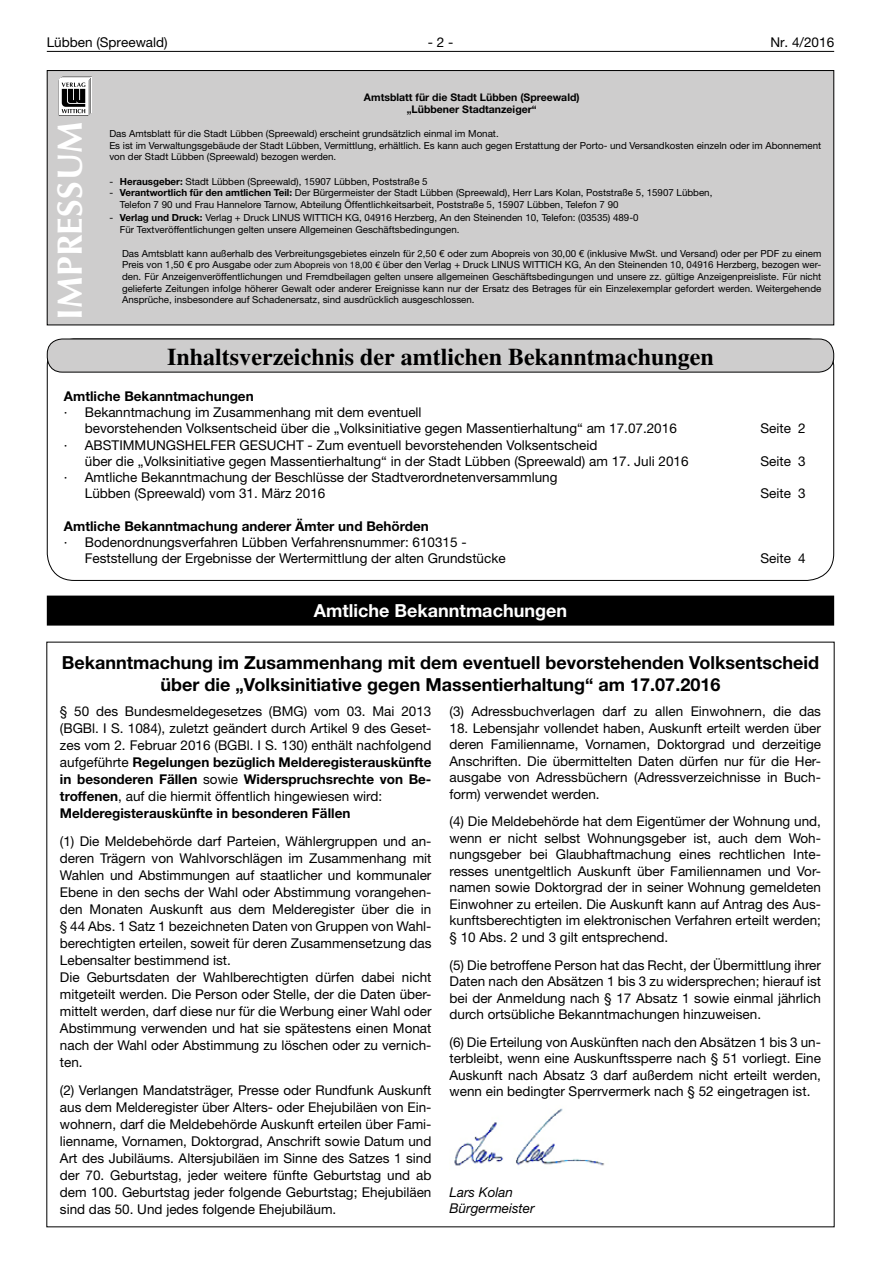
<style>
.page{position:relative;width:881px;height:1263px;background:#fff}
.page>*{position:absolute;margin:0;border:0;box-sizing:border-box;transform-origin:0 0}
.t1{font:700 35.25px "Optima LT";letter-spacing:.01em;color:#fff}
.t2{font:700 24px "Times LT";color:#000}
.t3{font:700 18px/21.9px "Helvetica Neue LT";color:#000;text-align:center}
.t4{font:700 18px "Helvetica Neue LT";color:#fff}
.t5{font:13.5px/17px "Helvetica Neue LT";color:#000}
.t6{font:700 13.5px "Helvetica Neue LT";color:#000}
.t7{font:italic 13.5px/16.5px "Helvetica Neue LT";color:#000}
.t8{font:700 10.5px/12.6px "Helvetica Neue LT";color:#000;text-align:center}
.t9{font:9.75px/11.7px "Helvetica Neue LT";color:#000}
.s1{font-weight:700}
.s2{font-size:9px}
</style>
<div class="page">
<hr style="left:47px;top:51px;width:786px;height:1px;background:#000">
<div style="left:47px;top:339px;width:786px;height:33px;background:#cecdcd;border-radius:15px"></div>
<div style="left:47px;top:339px;width:786px;height:34px;border:1px solid #000;border-radius:15px"></div>
<div style="left:47px;top:595px;width:786px;height:30px;background:#969696"></div>
<div style="left:47px;top:596px;width:786px;height:30px;background:#000"></div>
<div style="left:47px;top:71px;width:786px;height:254px;background:#cecdcd"></div>
<div style="left:47px;top:70px;width:786px;height:255px;border:1px solid #000"></div>
<svg style="left:59px;top:77px;width:33px;height:39px"></svg>
<img style="left:454px;top:1108px;width:151px;height:58px">
<p class="t5" style="left:47px;top:33px;width:122px">Lübben (Spreewald)</p>
<p class="t5" style="left:427px;top:33px;width:27px">- 2 -</p>
<p class="t5" style="left:770px;top:33px;width:65px">Nr. 4/2016</p>
<h1 class="t1" style="left:49px;top:320px;width:200px;rotate:-90deg">IMPRESSUM</h1>
<p class="t8" style="left:364px;top:91px;width:217px">Amtsblatt für die Stadt Lübben (Spreewald) „Lübbener Stadtanzeiger“</p>
<p class="t9" style="left:109px;top:127px;width:713px">Das Amtsblatt für die Stadt Lübben (Spreewald) erscheint grundsätzlich einmal im Monat.<br>Es ist im Verwaltungsgebäude der Stadt Lübben, Vermittlung, erhältlich. Es kann auch gegen Erstattung der Porto- und Versandkosten einzeln oder im Abonnement von der Stadt Lübben (Spreewald) bezogen werden.</p>
<p class="t9" style="left:109px;top:175px;width:320px">- <span class="s1">Herausgeber:</span> Stadt Lübben (Spreewald), 15907 Lübben, Poststraße 5</p>
<p class="t9" style="left:120px;top:187px;width:593px;text-indent:-11px">- <span class="s1">Verantwortlich für den amtlichen Teil:</span> Der Bürgermeister der Stadt Lübben (Spreewald), Herr Lars Kolan, Poststraße 5, 15907 Lübben,<br>Telefon 7 90 und Frau Hannelore Tarnow, Abteilung Öffentlichkeitsarbeit, Poststraße 5, 15907 Lübben, Telefon 7 90</p>
<p class="t9" style="left:120px;top:211px;width:520px;line-height:12.6px;text-indent:-11px">- <span class="s1">Verlag und Druck:</span> Verlag + Druck LINUS WITTICH KG, 04916 Herzberg, An den Steinenden 10, Telefon: (03535) 489-0<br>Für Textveröffentlichungen gelten unsere Allgemeinen Geschäftsbedingungen.</p>
<p class="t9" style="left:122px;top:247px;width:700px">Das Amtsblatt kann außerhalb des Verbreitungsgebietes einzeln für 2,50 € oder zum Abopreis von 30,00 € (inklusive MwSt. und Versand) oder per PDF zu einem<br>Preis von 1,50 € pro Ausgabe <span class="s2">oder zum Abopreis von 18,00 €</span> über den Verlag + Druck Linus</p>
<p class="t9" style="left:122px;top:259px;width:700px;text-align:justify;text-indent:442px">KG, An den Steinenden 10, 04916 Herzberg, bezogen wer&shy;den. Für Anzeigenveröffentlichungen und Fremdbeilagen gelten unsere allgemeinen Geschäftsbedingungen und unsere zz. gültige Anzeigenpreisliste. Für nicht gelieferte Zeitungen infolge höherer Gewalt oder anderer Ereignisse kann nur der Ersatz des Betrages für ein Einzelexemplar gefordert werden. Weitergehende Ansprüche, insbesondere auf Schadenersatz, sind ausdrücklich ausgeschlossen.</p>
<p class="t9" style="left:522px;top:259px;width:15px">Wittich</p>
<h2 class="t2" style="left:167px;top:342px;width:548px">Inhaltsverzeichnis der amtlichen Bekanntmachungen</h2>
<p class="t6" style="left:64px;top:388px;width:191px">Amtliche Bekanntmachungen</p>
<p class="t5" style="left:85px;top:404px;width:593px;line-height:16.2px;text-indent:-21px">· Bekanntmachung im Zusammenhang mit dem eventuell<br>bevorstehenden Volksentscheid über die „Volksinitiative gegen Massentierhaltung“ am 17.07.2016</p>
<p class="t5" style="left:85px;top:436px;width:605px;line-height:16.2px;text-indent:-21px">· ABSTIMMUNGSHELFER GESUCHT - Zum eventuell bevorstehenden Volksentscheid<br>über die „Volksinitiative gegen Massentierhaltung“ in der Stadt Lübben (Spreewald) am 17. Juli 2016</p>
<p class="t5" style="left:85px;top:469px;width:474px;line-height:16.2px;text-indent:-21px">· Amtliche Bekanntmachung der Beschlüsse der Stadtverordnetenversammlung<br>Lübben (Spreewald) vom 31. März 2016</p>
<p class="t6" style="left:64px;top:517px;width:366px">Amtliche Bekanntmachung anderer Ämter und Behörden</p>
<p class="t5" style="left:85px;top:534px;width:422px;line-height:16.2px;text-indent:-21px">· Bodenordnungsverfahren Lübben Verfahrensnummer: 610315 -<br>Feststellung der Ergebnisse der Wertermittlung der alten Grundstücke</p>
<h3 class="t4" style="left:314px;top:599px;width:254px">Amtliche Bekanntmachungen</h3>
<p class="t5" style="left:760px;top:420px;width:46px">Seite 2</p>
<p class="t5" style="left:760px;top:452px;width:46px">Seite 3</p>
<p class="t5" style="left:760px;top:485px;width:46px">Seite 3</p>
<p class="t5" style="left:760px;top:549px;width:46px">Seite 4</p>
<h3 class="t3" style="left:62px;top:651px;width:758px">Bekanntmachung im Zusammenhang mit dem eventuell bevorstehenden Volksentscheid über die „Volksinitiative gegen Massentierhaltung“ am 17.07.2016</h3>
<p class="t5" style="left:60px;top:703px;width:373px">§ 50 des Bundesmeldegesetzes (BMG) vom 03. Mai 2013 (BGBl. I S. 1084), zuletzt geändert durch Artikel 9 des Geset&shy;zes vom 2. Februar 2016 (BGBl. I S. 130) enthält nachfolgend aufgeführte <span class="s1">Regelungen bezüglich Melderegisterauskünfte in besonderen Fällen</span> sowie <span class="s1">Widerspruchsrechte von Be&shy;troffenen</span>, auf die hiermit öffentlich hingewiesen wird:<br><span class="s1">Melderegisterauskünfte in besonderen Fällen</span></p>
<p class="t5" style="left:60px;top:833px;width:373px">(1) Die Meldebehörde darf Parteien, Wählergruppen und an&shy;deren Trägern von Wahlvorschlägen im Zusammenhang mit Wahlen und Abstimmungen auf staatlicher und kommunaler Ebene in den sechs der Wahl oder Abstimmung vorangehen&shy;den Monaten Auskunft aus dem Melderegister über die in § 44 Abs. 1 Satz 1 bezeichneten Daten von Gruppen von Wahl&shy;berechtigten erteilen, soweit für deren Zusammensetzung das Lebensalter bestimmend ist.<br>Die Geburtsdaten der Wahlberechtigten dürfen dabei nicht mitgeteilt werden. Die Person oder Stelle, der die Daten über&shy;mittelt werden, darf diese nur für die Werbung einer Wahl oder Abstimmung verwenden und hat sie spätestens einen Monat nach der Wahl oder Abstimmung zu löschen oder zu vernich&shy;ten.</p>
<p class="t5" style="left:60px;top:1082px;width:373px;text-align:justify">(2) Verlangen Mandatsträger, Presse oder Rundfunk Auskunft aus dem Melderegister über Alters- oder Ehejubiläen von Ein&shy;wohnern, darf die Meldebehörde Auskunft erteilen über Fami&shy;lienname, Vornamen, Doktorgrad, Anschrift sowie Datum und Art des Jubiläums. Altersjubiläen im Sinne des Satzes 1 sind der 70. Geburtstag, jeder weitere fünfte Geburtstag und ab dem 100. Geburtstag jeder folgende Geburtstag; Ehejubiläen sind das 50. Und jedes folgende Ehejubiläum.</p>
<p class="t5" style="left:449px;top:703px;width:373px">(3) Adressbuchverlagen darf zu allen Einwohnern, die das</p>
<p class="t5" style="left:449px;top:719px;width:373px;line-height:16.5px;text-align:justify">18. Lebensjahr vollendet haben, Auskunft erteilt werden über deren Familienname, Vornamen, Doktorgrad und derzeitige Anschriften. Die übermittelten Daten dürfen nur für die Her&shy;ausgabe von Adressbüchern (Adressverzeichnisse in Buch&shy;form) verwendet werden.</p>
<p class="t5" style="left:449px;top:813px;width:373px;line-height:16.5px;text-align:justify">(4) Die Meldebehörde hat dem Eigentümer der Wohnung und, wenn er nicht selbst Wohnungsgeber ist, auch dem Woh&shy;nungsgeber bei Glaubhaftmachung eines rechtlichen Inte&shy;resses unentgeltlich Auskunft über Familiennamen und Vor&shy;namen sowie Doktorgrad der in seiner Wohnung gemeldeten Einwohner zu erteilen. Die Auskunft kann auf Antrag des Aus&shy;kunftsberechtigten im elektronischen Verfahren erteilt werden; § 10 Abs. 2 und 3 gilt entsprechend.</p>
<p class="t5" style="left:449px;top:956px;width:373px;line-height:16.5px;text-align:justify">(5) Die betroffene Person hat das Recht, der Übermittlung ihrer Daten nach den Absätzen 1 bis 3 zu widersprechen; hierauf ist bei der Anmeldung nach § 17 Absatz 1 sowie einmal jährlich durch ortsübliche Bekanntmachungen hinzuweisen.</p>
<p class="t5" style="left:449px;top:1033px;width:373px;line-height:16.5px;text-align:justify">(6) Die Erteilung von Auskünften nach den Absätzen 1 bis 3 un&shy;terbleibt, wenn eine Auskunftssperre nach § 51 vorliegt. Eine Auskunft nach Absatz 3 darf außerdem nicht erteilt werden, wenn ein bedingter Sperrvermerk nach § 52 eingetragen ist.</p>
<p class="t7" style="left:449px;top:1183px;width:87px">Lars Kolan<br>Bürgermeister</p>
</div>
